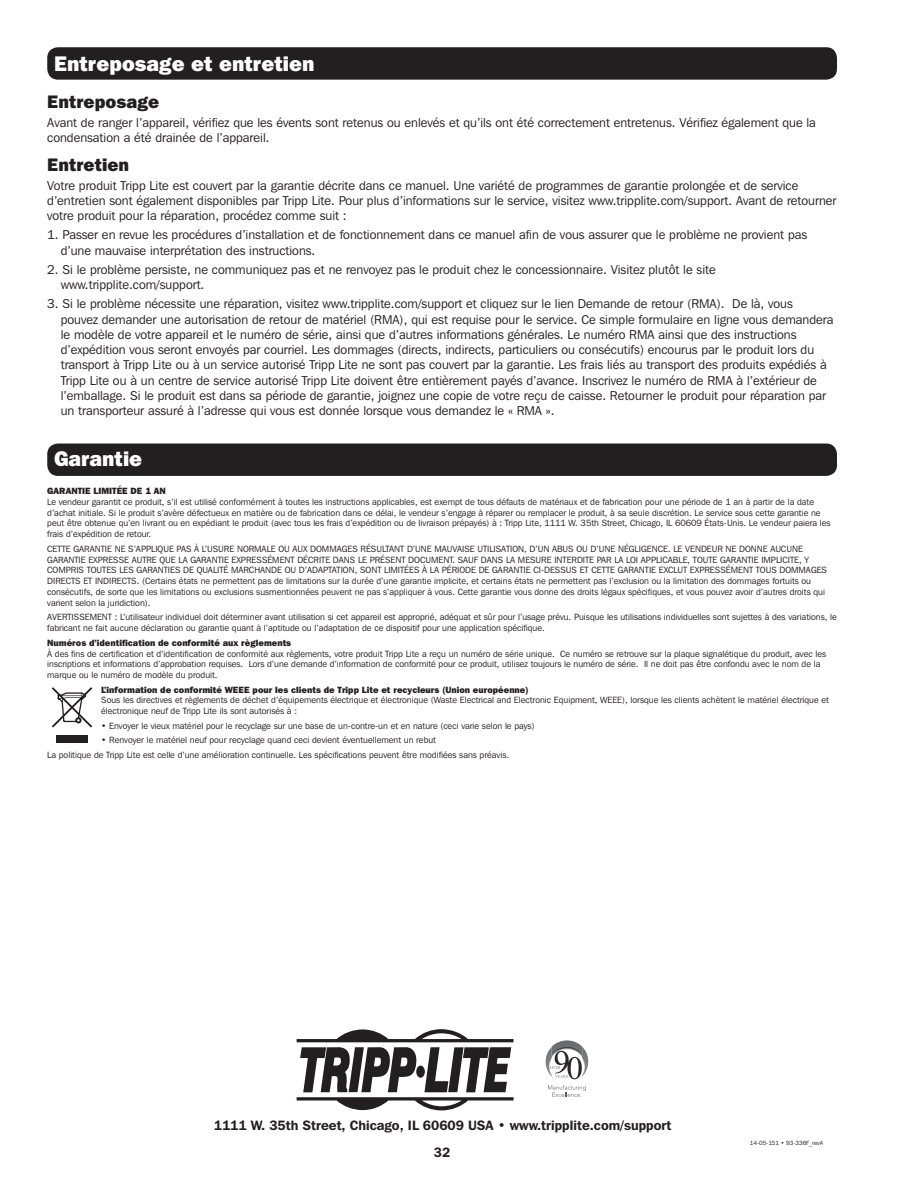
<style>
.page{position:relative;width:918px;height:1188px;background:#fff}
.page>*{position:absolute;margin:0;border:0;box-sizing:border-box;transform-origin:0 0}
.t1{font:800 21px "Franklin Gothic IT Cby BT";color:#fff}
.t2{font:800 18px "Franklin Gothic IT Cby BT";color:#231f20}
.t3{font:600 13.5px "Franklin Gothic IT Cby BT";color:#231f20}
.t4{font:12.75px/15.3px "Franklin Gothic IT Cby BT";color:#231f20}
.t5{font:9px/10.8px "Franklin Gothic IT Cby BT";color:#231f20}
.t6{font:800 9px "Franklin Gothic IT Cby BT";color:#231f20}
.t7{font:6px "Franklin Gothic IT Cby BT";color:#231f20}
.s1{font-weight:800}
</style>
<div class="page">
<div style="left:47px;top:444px;width:790px;height:32px;background:#231f20;border-radius:11px"></div>
<div style="left:56px;top:735px;width:31px;height:8px;background:#231f20"></div>
<svg style="left:52px;top:687px;width:40px;height:41px"></svg>
<div style="left:47px;top:47px;width:790px;height:33px;background:#231f20;border-radius:11px"></div>
<svg style="left:297px;top:1029px;width:217px;height:81px"></svg>
<img style="left:552px;top:1040px;width:14px;height:39px">
<img style="left:545px;top:1048px;width:6px;height:25px">
<img style="left:582px;top:1049px;width:6px;height:27px">
<svg style="left:548px;top:1085px;width:38px;height:12px"></svg>
<svg style="left:550px;top:1066px;width:11px;height:3px"></svg>
<p class="t1" style="left:54px;top:50px;width:262px">Entreposage et entretien</p>
<p class="t2" style="left:47px;top:90px;width:114px">Entreposage</p>
<p class="t4" style="left:47px;top:115px;width:770px">Avant de ranger l’appareil, vérifiez que les évents sont retenus ou enlevés et qu’ils ont été correctement entretenus. Vérifiez également que la condensation a été drainée de l’appareil.</p>
<p class="t2" style="left:47px;top:153px;width:83px">Entretien</p>
<p class="t4" style="left:47px;top:177px;width:791px">Votre produit Tripp Lite est couvert par la garantie décrite dans ce manuel. Une variété de programmes de garantie prolongée et de service d’entretien sont également disponibles par Tripp Lite. Pour plus d’informations sur le service, visitez www.tripplite.com/support. Avant de retourner votre produit pour la réparation, procédez comme suit :</p>
<p class="t4" style="left:61px;top:227px;width:748px;text-indent:-14px">1. Passer en revue les procédures d’installation et de fonctionnement dans ce manuel afin de vous assurer que le problème ne provient pas d’une mauvaise interprétation des instructions.</p>
<p class="t4" style="left:61px;top:262px;width:657px;text-indent:-14px">2. Si le problème persiste, ne communiquez pas et ne renvoyez pas le produit chez le concessionnaire. Visitez plutôt le site www.tripplite.com/support.</p>
<p class="t4" style="left:61px;top:296px;width:774px;text-indent:-14px">3. Si le problème nécessite une réparation, visitez www.tripplite.com/support et cliquez sur le lien Demande de retour (RMA). De là, vous<br>pouvez demander une autorisation de retour de matériel (RMA), qui est requise pour le service. Ce simple formulaire en ligne vous demandera le modèle de votre appareil et le numéro de série, ainsi que d’autres informations générales. Le numéro RMA ainsi que des instructions d’expédition vous seront envoyés par courriel. Les dommages (directs, indirects, particuliers ou consécutifs) encourus par le produit lors du transport à Tripp Lite ou à un service autorisé Tripp Lite ne sont pas couvert par la garantie. Les frais liés au transport des produits expédiés à Tripp Lite ou à un centre de service autorisé Tripp Lite doivent être entièrement payés d’avance. Inscrivez le numéro de RMA à l’extérieur de l’emballage. Si le produit est dans sa période de garantie, joignez une copie de votre reçu de caisse. Retourner le produit pour réparation par un transporteur assuré à l’adresse qui vous est donnée lorsque vous demandez le « RMA ».</p>
<p class="t1" style="left:54px;top:446px;width:90px">Garantie</p>
<p class="t5" style="left:47px;top:485px;width:785px"><span class="s1">GARANTIE LIMITÉE DE 1 AN<br></span>Le vendeur garantit ce produit, s’il est utilisé conformément à toutes les instructions applicables, est exempt de tous défauts de matériaux et de fabrication pour une période de 1 an à partir de la date d’achat initiale. Si le produit s’avère défectueux en matière ou de fabrication dans ce délai, le vendeur s’engage à réparer ou remplacer le produit, à sa seule discrétion. Le service sous cette garantie ne peut être obtenue qu’en livrant ou en expédiant le produit (avec tous les frais d’expédition ou de livraison prépayés) à : Tripp Lite, 1111 W. 35th Street, Chicago, IL 60609 États-Unis. Le vendeur paiera les frais d’expédition de retour.</p>
<p class="t5" style="left:47px;top:543px;width:781px">CETTE GARANTIE NE S’APPLIQUE PAS À L’USURE NORMALE OU AUX DOMMAGES RÉSULTANT D’UNE MAUVAISE UTILISATION, D’UN ABUS OU D’UNE NÉGLIGENCE. LE VENDEUR NE DONNE AUCUNE GARANTIE EXPRESSE AUTRE QUE LA GARANTIE EXPRESSÉMENT DÉCRITE DANS LE PRÉSENT DOCUMENT. SAUF DANS LA MESURE INTERDITE PAR LA LOI APPLICABLE, TOUTE GARANTIE IMPLICITE, Y COMPRIS TOUTES LES GARANTIES DE QUALITÉ MARCHANDE OU D’ADAPTATION, SONT LIMITÉES À LA PÉRIODE DE GARANTIE CI-DESSUS ET CETTE GARANTIE EXCLUT EXPRESSÉMENT TOUS DOMMAGES DIRECTS ET INDIRECTS. (Certains états ne permettent pas de limitations sur la durée d’une garantie implicite, et certains états ne permettent pas l’exclusion ou la limitation des dommages fortuits ou consécutifs, de sorte que les limitations ou exclusions susmentionnées peuvent ne pas s’appliquer à vous. Cette garantie vous donne des droits légaux spécifiques, et vous pouvez avoir d’autres droits qui varient selon la juridiction).</p>
<p class="t5" style="left:47px;top:612px;width:791px">AVERTISSEMENT : L’utilisateur individuel doit déterminer avant utilisation si cet appareil est approprié, adéquat et sûr pour l’usage prévu. Puisque les utilisations individuelles sont sujettes à des variations, le fabricant ne fait aucune déclaration ou garantie quant à l’aptitude ou l’adaptation de ce dispositif pour une application spécifique.</p>
<p class="t5" style="left:47px;top:637px;width:780px"><span class="s1">Numéros d’identification de conformité aux règlements<br></span>À des fins de certification et d’identification de conformité aux règlements, votre produit Tripp Lite a reçu un numéro de série unique. Ce numéro se retrouve sur la plaque signalétique du produit, avec les inscriptions et informations d’approbation requises. Lors d’une demande d’information de conformité pour ce produit, utilisez toujours le numéro de série. Il ne doit pas être confondu avec le nom de la marque ou le numéro de modèle du produit.</p>
<p class="t6" style="left:101px;top:684px;width:429px">L’information de conformité WEEE pour les clients de Tripp Lite et recycleurs (Union européenne)</p>
<p class="t5" style="left:101px;top:695px;width:729px">Sous les directives et règlements de déchet d’équipements électrique et électronique (Waste Electrical and Electronic Equipment, WEEE), lorsque les clients achètent le matériel électrique et électronique neuf de Tripp Lite ils sont autorisés à :</p>
<p class="t5" style="left:101px;top:720px;width:435px">• Envoyer le vieux matériel pour le recyclage sur une base de un-contre-un et en nature (ceci varie selon le pays)</p>
<p class="t5" style="left:101px;top:735px;width:336px">• Renvoyer le matériel neuf pour recyclage quand ceci devient éventuellement un rebut</p>
<p class="t5" style="left:47px;top:749px;width:463px">La politique de Tripp Lite est celle d’une amélioration continuelle. Les spécifications peuvent être modifiées sans préavis.</p>
<p class="t3" style="left:214px;top:1117px;width:459px">1111 W. 35th Street, Chicago, IL 60609 USA • www.tripplite.com/support</p>
<h3 class="t3" style="left:434px;top:1144px;width:18px">32</h3>
<p class="t7" style="left:750px;top:1140px;width:75px">14-05-151 • 93-336F_revA</p>
</div>
